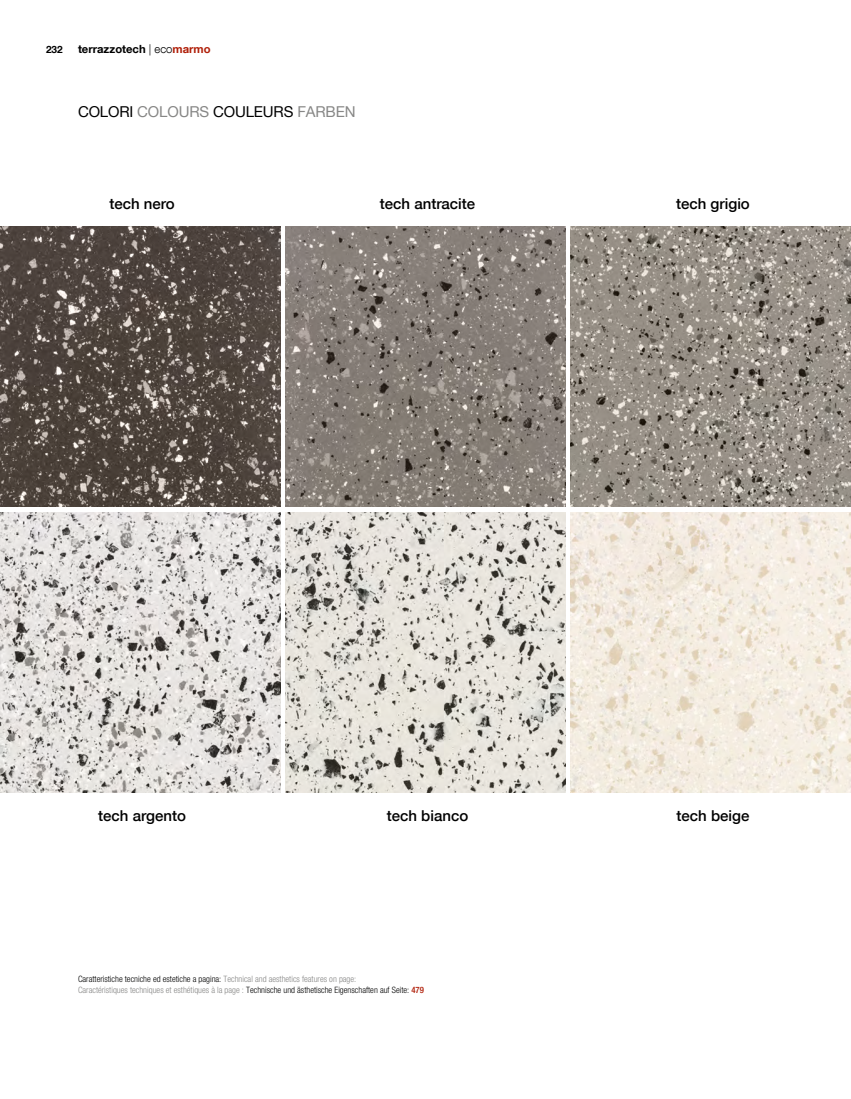
<style>
.page{position:relative;width:851px;height:1099px;background:#fff}
.page>*{position:absolute;margin:0;border:0;box-sizing:border-box;transform-origin:0 0}
.t1{font:500 15px "Helvetica Neue LT Com";color:#000}
.t2{font:15px "Helvetica Neue LT Com";letter-spacing:-.01em;color:#000}
.t3{font:700 11.25px "Helvetica Neue LT Com";color:#000}
.t4{font:700 10px "Helvetica Neue LT Com";color:#000}
.t5{font:300 condensed 8.75px/10.5px "Helvetica Neue LT Com";color:#000}
.s1{font-weight:300}
.s2{color:#b01f09}
.s3{color:#878786}
.s4{font-weight:500;color:#b01f09}
</style>
<div class="page">
<img style="left:570px;top:227px;width:280px;height:280px">
<img style="left:570px;top:512px;width:280px;height:280px">
<img style="left:0;top:512px;width:280px;height:280px">
<img style="left:285px;top:227px;width:280px;height:280px">
<img style="left:0;top:227px;width:280px;height:280px">
<img style="left:285px;top:512px;width:280px;height:280px">
<p class="t4" style="left:46px;top:43px;width:18px">232</p>
<p class="t3" style="left:78px;top:42px;width:134px">terrazzotech <span class="s1">| eco</span><span class="s2">marmo</span></p>
<h1 class="t2" style="left:78px;top:102px;width:279px">COLORI <span class="s3">COLOURS</span> COULEURS <span class="s3">FARBEN</span></h1>
<h1 class="t1" style="left:109px;top:195px;width:67px">tech nero</h1>
<h1 class="t1" style="left:380px;top:195px;width:97px">tech antracite</h1>
<h1 class="t1" style="left:676px;top:195px;width:75px">tech grigio</h1>
<h1 class="t1" style="left:98px;top:806px;width:89px">tech argento</h1>
<h1 class="t1" style="left:387px;top:806px;width:83px">tech bianco</h1>
<p class="t5" style="left:78px;top:973px;width:347px">Caratteristiche tecniche ed estetiche a pagina: <span class="s3">Technical and aesthetics features on page:<br>Caractéristiques techniques et esthétiques à la page :</span> Technische und ästhetische Eigenschaften auf Seite: <span class="s4">479</span></p>
<h1 class="t1" style="left:676px;top:806px;width:74px">tech beige</h1>
</div>
